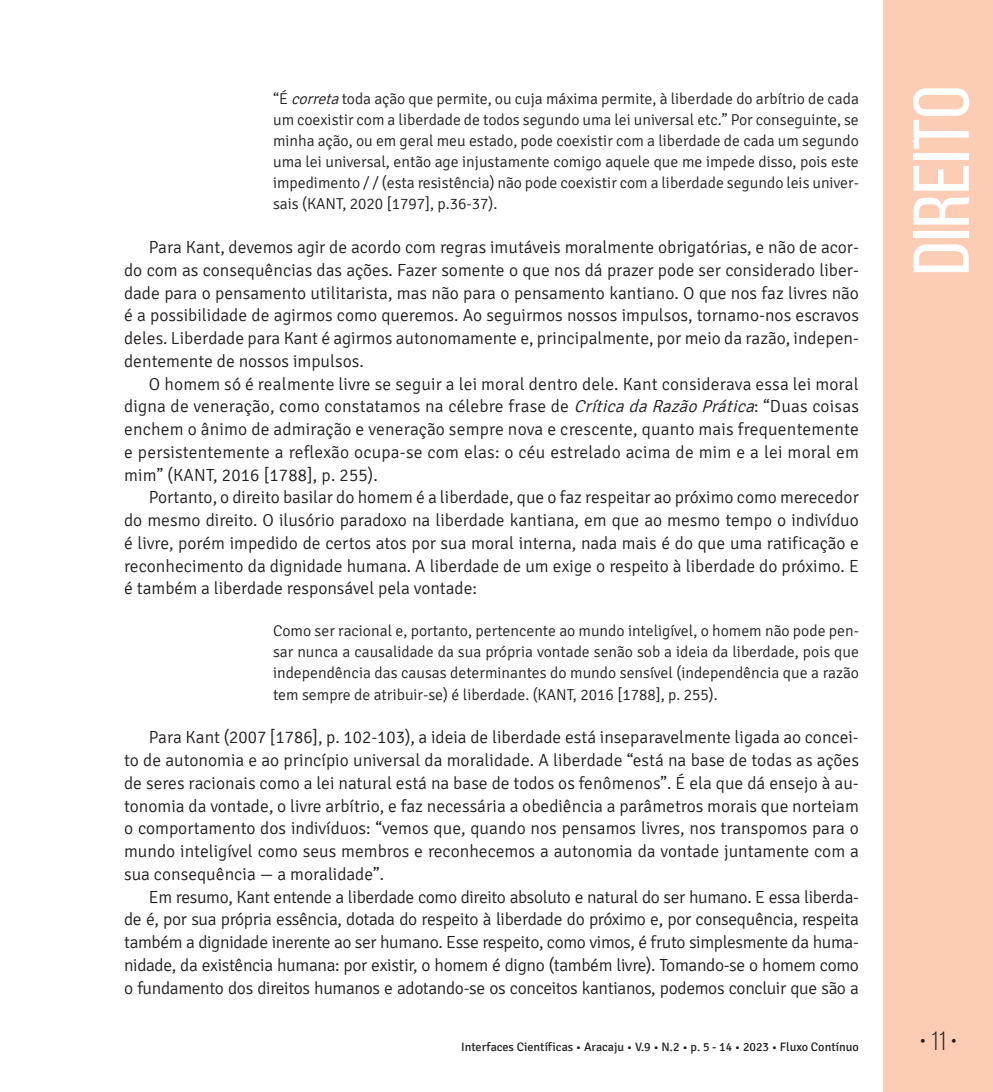
<style>
.page{position:relative;width:993px;height:1092px;background:#fff}
.page>*{position:absolute;margin:0;border:0;box-sizing:border-box;transform-origin:0 0}
.t1{font:78.75px "Bebas Neue";color:#fff;scale:1.09 1}
.t2{font:26.25px "Bebas Neue";color:#231f20}
.t3{font:300 17.5px/22.8px "Signika";color:#231f20;text-align:justify}
.t4{font:300 15.75px/21px "Signika";color:#231f20;text-align:justify}
.t5{font:12.25px "Signika";color:#231f20}
.s1{font-style:italic}
</style>
<div class="page">
<div style="left:883px;top:0;width:109px;height:1091px;background:#fcccb5"></div>
<p class="t4" style="left:273px;top:89px;width:587px">“É <span class="s1">correta</span>toda ação que permite, ou cuja máxima permite, à liberdade do arbítrio de cada um coexistir com a liberdade de todos segundo uma lei universal etc.” Por conseguinte, se minha ação, ou em geral meu estado, pode coexistir com a liberdade de cada um segundo uma lei universal, então age injustamente comigo aquele que me impede disso, pois este impedimento / / (esta resistência) não pode coexistir com a liberdade segundo leis univer&shy;sais (KANT, 2020 [1797], p.36-37).</p>
<p class="t3" style="left:124px;top:236px;width:736px;text-indent:25px">Para Kant, devemos agir de acordo com regras imutáveis moralmente obrigatórias, e não de acor&shy;do com as consequências das ações. Fazer somente o que nos dá prazer pode ser considerado liber&shy;dade para o pensamento utilitarista, mas não para o pensamento kantiano. O que nos faz livres não é a possibilidade de agirmos como queremos. Ao seguirmos nossos impulsos, tornamo-nos escravos deles. Liberdade para Kant é agirmos autonomamente e, principalmente, por meio da razão, indepen&shy;dentemente de nossos impulsos.</p>
<p class="t3" style="left:124px;top:372px;width:736px;text-indent:25px">O homem só é realmente livre se seguir a lei moral dentro dele. Kant considerava essa lei moral digna de veneração, como constatamos na célebre frase de <span class="s1">CríticadaRazãoPrática</span>: “Duas coisas enchem o ânimo de admiração e veneração sempre nova e crescente, quanto mais frequentemente e persistentemente a reflexão ocupa-se com elas: o céu estrelado acima de mim e a lei moral em mim” (KANT, 2016 [1788], p. 255).</p>
<p class="t3" style="left:124px;top:486px;width:736px;text-indent:25px">Portanto, o direito basilar do homem é a liberdade, que o faz respeitar ao próximo como merecedor do mesmo direito. O ilusório paradoxo na liberdade kantiana, em que ao mesmo tempo o indivíduo é livre, porém impedido de certos atos por sua moral interna, nada mais é do que uma ratificação e reconhecimento da dignidade humana. A liberdade de um exige o respeito à liberdade do próximo. E é também a liberdade responsável pela vontade:</p>
<p class="t4" style="left:273px;top:621px;width:587px">Como ser racional e, portanto, pertencente ao mundo inteligível, o homem não pode pen&shy;sar nunca a causalidade da sua própria vontade senão sob a ideia da liberdade, pois que independência das causas determinantes do mundo sensível (independência que a razão tem sempre de atribuir-se) é liberdade. (KANT, 2016 [1788], p. 255).</p>
<p class="t3" style="left:124px;top:726px;width:736px;text-indent:25px">Para Kant (2007 [1786], p. 102-103), a ideia de liberdade está inseparavelmente ligada ao concei&shy;to de autonomia e ao princípio universal da moralidade. A liberdade “está na base de todas as ações de seres racionais como a lei natural está na base de todos os fenômenos”. É ela que dá ensejo à au&shy;tonomia da vontade, o livre arbítrio, e faz necessária a obediência a parâmetros morais que norteiam o comportamento dos indivíduos: “vemos que, quando nos pensamos livres, nos transpomos para o mundo inteligível como seus membros e reconhecemos a autonomia da vontade juntamente com a sua consequência — a moralidade”.</p>
<p class="t3" style="left:124px;top:885px;width:736px;text-indent:25px">Em resumo, Kant entende a liberdade como direito absoluto e natural do ser humano. E essa liberda&shy;de é, por sua própria essência, dotada do respeito à liberdade do próximo e, por consequência, respeita também a dignidade inerente ao ser humano. Esse respeito, como vimos, é fruto simplesmente da huma&shy;nidade, da existência humana: por existir, o homem é digno (também livre). Tomando-se o homem como o fundamento dos direitos humanos e adotando-se os conceitos kantianos, podemos concluir que são a</p>
<h1 class="t1" style="left:898px;top:275px;width:176px;rotate:-90deg">Direito</h1>
<p class="t5" style="left:461px;top:1040px;width:399px">Interfaces Científicas • Aracaju • V.9 • N.2 • p. 5 - 14 • 2023 • Fluxo Contínuo</p>
<h2 class="t2" style="left:919px;top:1026px;width:40px">• 11 •</h2>
</div>
